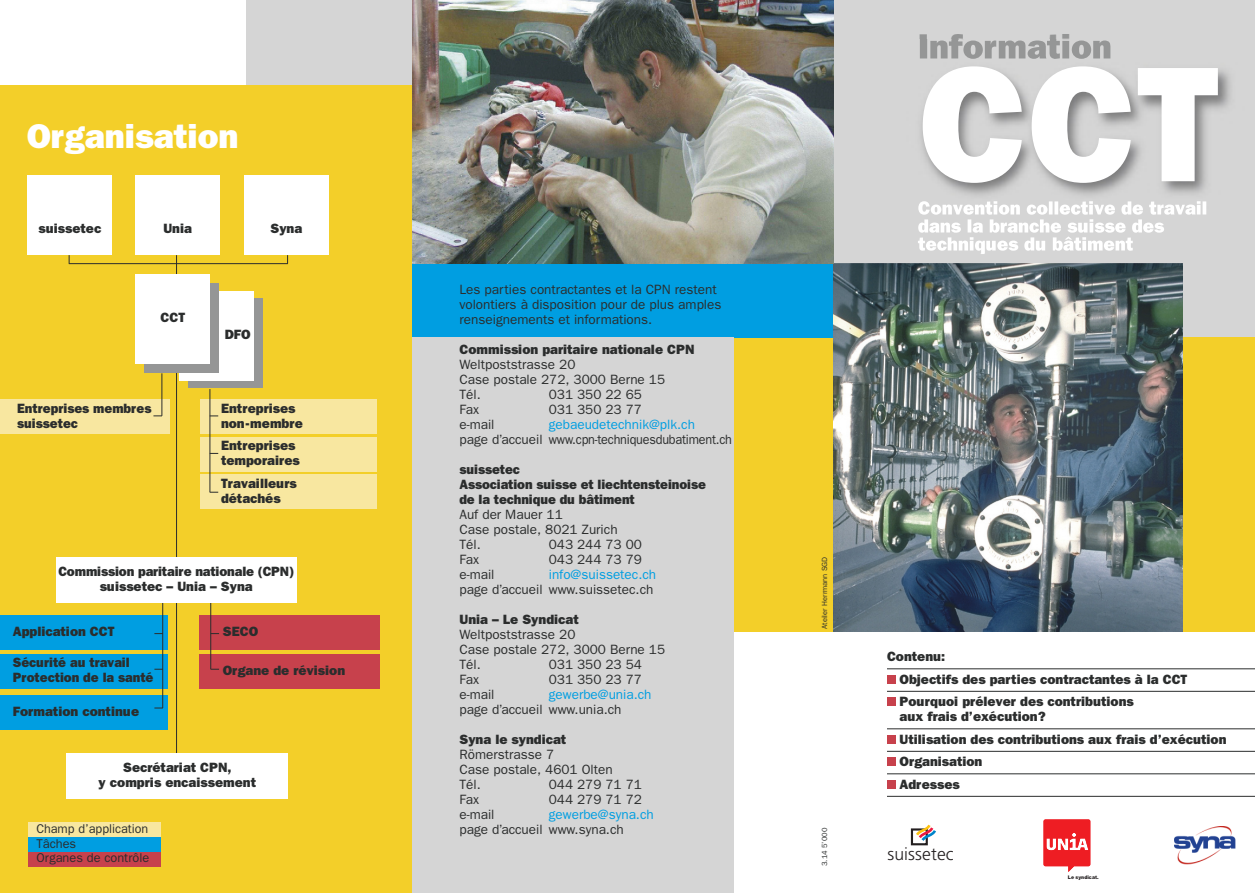
<style>
.page{position:relative;width:1255px;height:893px;background:#fff}
.page>*{position:absolute;margin:0;border:0;box-sizing:border-box;transform-origin:0 0}
.t1{font:800 165px "Franklin Gothic";color:#fff}
.t2{font:800 34.5px "Franklin Gothic";color:#fff}
.t3{font:300 17.55px "Frutiger";letter-spacing:.005em;color:#231f20}
.t4{font:800 13.5px/15px "Franklin Gothic";color:#2b2d2d}
.t5{font:13.5px/15px "Franklin Gothic";color:#2b2d2d}
.t6{font:13.5px "Franklin Gothic";color:#009ee1}
.t7{font:12.75px/14.9px "Franklin Gothic";color:#2b2d2d}
.t8{font:7.5px "Franklin Gothic";color:#2b2d2d}
.t9{font:900 4.95px "Arial";color:#231f20;scale:.93 1}
</style>
<div class="page">
<div style="left:247px;top:0;width:1007px;height:343px;background:#d5d5d5"></div>
<div style="left:732px;top:337px;width:444px;height:294px;background:#f3cf29"></div>
<div style="left:0;top:85px;width:412px;height:808px;background:#f3cf29"></div>
<div style="left:412px;top:138px;width:421px;height:199px;background:#009ee1"></div>
<div style="left:412px;top:337px;width:321px;height:556px;background:#d5d5d5"></div>
<div style="left:1012px;top:337px;width:242px;height:294px;background:#f3cf29"></div>
<div style="left:199px;top:616px;width:181px;height:34px;background:#c7414c"></div>
<div style="left:199px;top:654px;width:181px;height:34px;background:#c7414c"></div>
<div style="left:0;top:695px;width:168px;height:34px;background:#009ee1"></div>
<div style="left:0;top:654px;width:168px;height:34px;background:#009ee1"></div>
<div style="left:0;top:616px;width:168px;height:34px;background:#009ee1"></div>
<div style="left:200px;top:400px;width:176px;height:34px;background:#f8e7a0"></div>
<div style="left:200px;top:437px;width:176px;height:34px;background:#f8e7a0"></div>
<div style="left:200px;top:475px;width:176px;height:34px;background:#f8e7a0"></div>
<div style="left:0;top:400px;width:170px;height:34px;background:#f8e7a0"></div>
<div style="left:188px;top:299px;width:74px;height:89px;background:#959696"></div>
<div style="left:179px;top:291px;width:74px;height:90px;background:#fff"></div>
<hr style="left:176px;top:255px;width:1px;height:505px;background:#2b2d2d">
<hr style="left:69px;top:263px;width:219px;height:1px;background:#2b2d2d">
<hr style="left:162px;top:373px;width:1px;height:43px;background:#2b2d2d">
<hr style="left:210px;top:389px;width:1px;height:103px;background:#2b2d2d">
<hr style="left:162px;top:599px;width:1px;height:109px;background:#2b2d2d">
<hr style="left:210px;top:599px;width:1px;height:70px;background:#2b2d2d">
<div style="left:28px;top:175px;width:84px;height:80px;background:#fff"></div>
<div style="left:136px;top:175px;width:84px;height:80px;background:#fff"></div>
<div style="left:244px;top:175px;width:84px;height:80px;background:#fff"></div>
<div style="left:145px;top:284px;width:74px;height:89px;background:#959696"></div>
<div style="left:136px;top:275px;width:74px;height:89px;background:#fff"></div>
<div style="left:56px;top:557px;width:240px;height:46px;background:#fff"></div>
<div style="left:66px;top:753px;width:222px;height:45px;background:#fff"></div>
<div style="left:28px;top:822px;width:133px;height:15px;background:#f8e7a0"></div>
<div style="left:28px;top:837px;width:133px;height:15px;background:#009ee1"></div>
<div style="left:28px;top:852px;width:133px;height:14px;background:#c7414c"></div>
<hr style="left:887px;top:669px;width:367px;height:1px;background:#2b2d2d">
<hr style="left:887px;top:691px;width:367px;height:1px;background:#2b2d2d">
<hr style="left:887px;top:729px;width:367px;height:1px;background:#2b2d2d">
<hr style="left:887px;top:751px;width:367px;height:1px;background:#2b2d2d">
<hr style="left:887px;top:774px;width:367px;height:1px;background:#2b2d2d">
<hr style="left:887px;top:796px;width:367px;height:1px;background:#2b2d2d">
<div style="left:887px;top:675px;width:8px;height:9px;background:#c7414c"></div>
<div style="left:887px;top:698px;width:8px;height:8px;background:#c7414c"></div>
<div style="left:887px;top:735px;width:8px;height:9px;background:#c7414c"></div>
<div style="left:887px;top:758px;width:8px;height:8px;background:#c7414c"></div>
<div style="left:887px;top:780px;width:8px;height:9px;background:#c7414c"></div>
<div style="left:910px;top:828px;width:17px;height:17px;border:2px solid #231f20"></div>
<svg style="left:913px;top:825px;width:23px;height:19px"></svg>
<svg style="left:1043px;top:819px;width:47px;height:53px"></svg>
<img style="left:1174px;top:826px;width:61px;height:39px">
<img style="left:833px;top:264px;width:349px;height:367px">
<img style="left:921px;top:44px;width:310px;height:207px">
<img style="left:920px;top:39px;width:190px;height:20px">
<img style="left:918px;top:201px;width:174px;height:14px">
<img style="left:918px;top:219px;width:131px;height:14px">
<img style="left:918px;top:237px;width:140px;height:15px">
<img style="left:412px;top:0;width:421px;height:264px">
<h2 class="t2" style="left:27px;top:116px;width:213px">Organisation</h2>
<p class="t4" style="left:38px;top:221px;width:64px">suissetec</p>
<p class="t4" style="left:163px;top:221px;width:30px">Unia</p>
<p class="t4" style="left:270px;top:221px;width:33px">Syna</p>
<p class="t4" style="left:160px;top:310px;width:26px">CCT</p>
<p class="t4" style="left:17px;top:401px;width:136px">Entreprises membres suissetec</p>
<p class="t4" style="left:225px;top:327px;width:27px">DFO</p>
<p class="t4" style="left:221px;top:401px;width:83px">Entreprises non-membre</p>
<p class="t4" style="left:221px;top:438px;width:80px">Entreprises temporaires</p>
<p class="t4" style="left:221px;top:476px;width:77px">Travailleurs détachés</p>
<p class="t4" style="left:58px;top:564px;width:237px;text-align:center">Commission paritaire nationale (CPN) suissetec – Unia – Syna</p>
<p class="t4" style="left:13px;top:624px;width:103px">Application CCT</p>
<p class="t4" style="left:13px;top:655px;width:142px">Sécurité au travail<br>Protection de la santé</p>
<p class="t4" style="left:13px;top:704px;width:128px">Formation continue</p>
<p class="t4" style="left:223px;top:624px;width:37px">SECO</p>
<p class="t4" style="left:223px;top:663px;width:124px">Organe de révision</p>
<p class="t4" style="left:99px;top:759px;width:159px;text-align:center">Secrétariat CPN,<br>y compris encaissement</p>
<p class="t7" style="left:36px;top:821px;width:114px">Champ d’application<br>Tâches<br>Organes de contrôle</p>
<p class="t5" style="left:459px;top:282px;width:263px">Les parties contractantes et la CPN restent volontiers à disposition pour de plus amples renseignements et informations.</p>
<p class="t4" style="left:459px;top:342px;width:236px">Commission paritaire nationale CPN</p>
<p class="t5" style="left:459px;top:357px;width:207px">Weltpoststrasse 20<br>Case postale 272, 3000 Berne 15<br>Tél.</p>
<p class="t5" style="left:549px;top:387px;width:95px">031 350 22 65</p>
<p class="t5" style="left:459px;top:402px;width:21px">Fax</p>
<p class="t5" style="left:549px;top:402px;width:95px">031 350 23 77</p>
<p class="t5" style="left:459px;top:417px;width:37px">e-mail</p>
<p class="t6" style="left:549px;top:417px;width:148px">gebaeudetechnik@plk.ch</p>
<p class="t5" style="left:459px;top:432px;width:274px">page d’accueil www.cpn-techniquesdubatiment.ch</p>
<p class="t4" style="left:459px;top:462px;width:248px">suissetec<br>Association suisse et liechtensteinoise de la technique du bâtiment</p>
<p class="t5" style="left:459px;top:507px;width:160px">Auf der Mauer 11<br>Case postale, 8021 Zurich<br>Tél.</p>
<p class="t5" style="left:549px;top:537px;width:95px">043 244 73 00</p>
<p class="t5" style="left:459px;top:552px;width:21px">Fax</p>
<p class="t5" style="left:549px;top:552px;width:95px">043 244 73 79</p>
<p class="t5" style="left:459px;top:567px;width:37px">e-mail</p>
<p class="t6" style="left:549px;top:567px;width:109px">info@suissetec.ch</p>
<p class="t5" style="left:459px;top:582px;width:195px">page d’accueil www.suissetec.ch</p>
<p class="t4" style="left:459px;top:612px;width:121px">Unia – Le Syndicat</p>
<p class="t5" style="left:459px;top:627px;width:207px">Weltpoststrasse 20<br>Case postale 272, 3000 Berne 15<br>Tél.</p>
<p class="t5" style="left:549px;top:657px;width:95px">031 350 23 54</p>
<p class="t5" style="left:459px;top:672px;width:21px">Fax</p>
<p class="t5" style="left:549px;top:672px;width:95px">031 350 23 77</p>
<p class="t5" style="left:459px;top:687px;width:37px">e-mail</p>
<p class="t6" style="left:549px;top:687px;width:104px">gewerbe@unia.ch</p>
<p class="t5" style="left:459px;top:702px;width:164px">page d’accueil www.unia.ch</p>
<p class="t4" style="left:459px;top:732px;width:108px">Syna le syndicat</p>
<p class="t5" style="left:459px;top:747px;width:155px">Römerstrasse 7<br>Case postale, 4601 Olten<br>Tél.</p>
<p class="t5" style="left:549px;top:777px;width:95px">044 279 71 71</p>
<p class="t5" style="left:459px;top:792px;width:21px">Fax</p>
<p class="t5" style="left:549px;top:792px;width:95px">044 279 71 72</p>
<p class="t5" style="left:459px;top:807px;width:37px">e-mail</p>
<p class="t6" style="left:549px;top:807px;width:106px">gewerbe@syna.ch</p>
<p class="t5" style="left:459px;top:822px;width:166px">page d’accueil www.syna.ch</p>
<h1 class="t1" style="left:918px;top:28px;width:302px">CCT</h1>
<p class="t8" style="left:820px;top:629px;width:74px;rotate:-90deg">Ateiler Herrmann SGD</p>
<p class="t8" style="left:820px;top:866px;width:40px;rotate:-90deg">3.14 5’000</p>
<p class="t4" style="left:899px;top:645px;width:289px;line-height:22.5px;text-indent:-13px">Contenu:<br>Objectifs des parties contractantes à la CCT<br>Pourquoi prélever des contributions</p>
<p class="t4" style="left:899px;top:705px;width:328px;line-height:22.5px">aux frais d’exécution?<br>Utilisation des contributions aux frais d’exécution<br>Organisation<br>Adresses</p>
<p class="t3" style="left:887px;top:847px;width:68px">suissetec</p>
<p class="t9" style="left:1067px;top:874px;width:34px">Le syndicat.</p>
</div>
